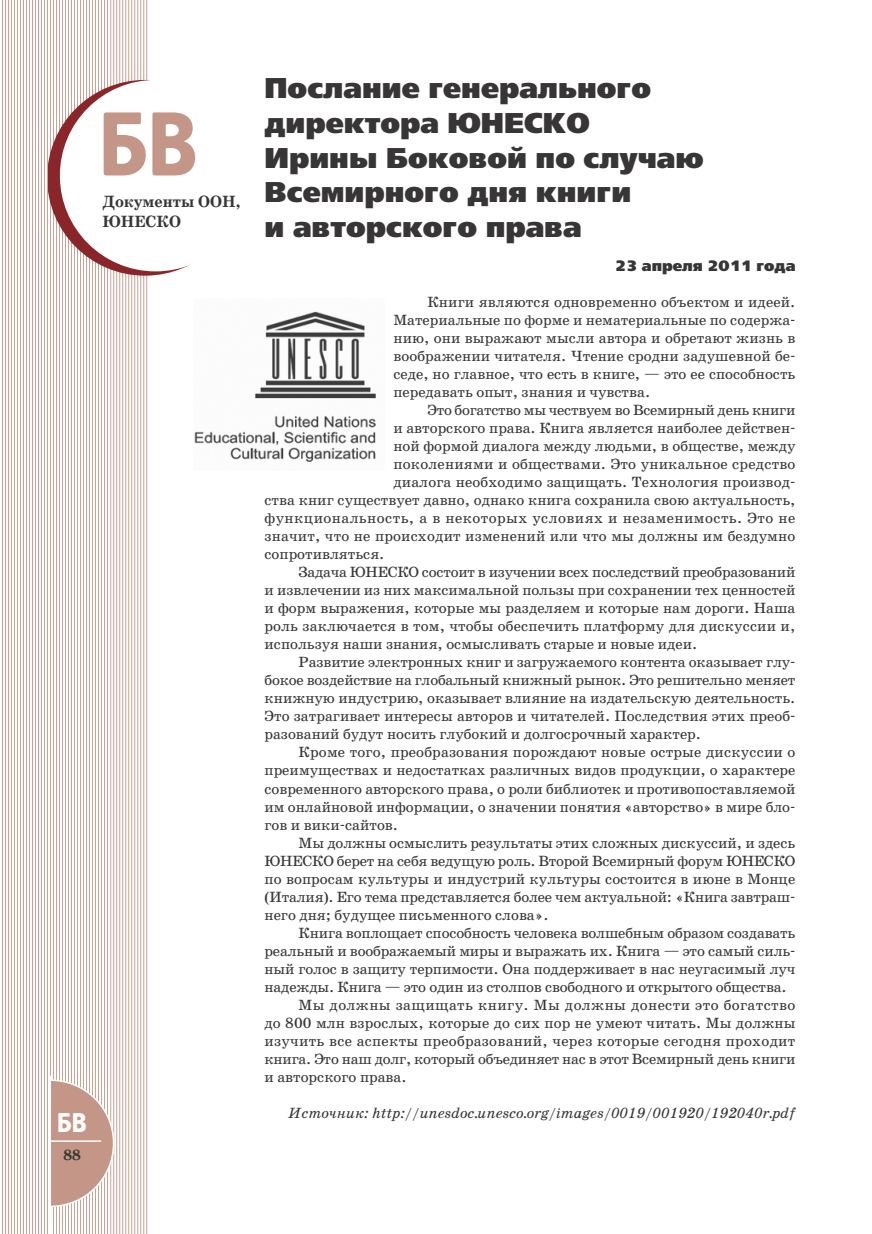
<style>
.page{position:relative;width:872px;height:1234px;background:#fff}
.page>*{position:absolute;margin:0;border:0;box-sizing:border-box;transform-origin:0 0}
.t1{font:90px "Hermes C";color:#c49687}
.t2{font:28.5px/34.5px "Free Set Black C";color:#373535}
.t3{font:27px "Hermes C";color:#fff}
.t4{font:700 16.5px/19.8px "School Book C";color:#373535}
.t5{font:15px/18px "School Book C";color:#373535;text-align:justify}
.t6{font:italic 15px "School Book C";letter-spacing:-.01em;color:#373535}
.t7{font:15px "School Book C";letter-spacing:.02em;color:#373535}
.t8{font:15px "School Book C";letter-spacing:.03em;color:#373535}
.t9{font:15px "School Book C";letter-spacing:.025em;color:#373535}
.t10{font:15px "Free Set Black C";color:#373535}
.t11{font:700 15px "School Book C";color:#373535}
</style>
<div class="page">
<hr style="left:110px;top:0;width:1px;height:1233px;background:#caa193">
<hr style="left:113px;top:0;width:1px;height:1233px;background:#caa193">
<hr style="left:116px;top:0;width:1px;height:1233px;background:#caa193">
<hr style="left:119px;top:0;width:1px;height:1233px;background:#caa193">
<hr style="left:122px;top:0;width:1px;height:1233px;background:#caa193">
<hr style="left:125px;top:0;width:1px;height:1233px;background:#caa193">
<hr style="left:128px;top:0;width:1px;height:1233px;background:#caa193">
<hr style="left:131px;top:0;width:1px;height:1233px;background:#caa193">
<hr style="left:134px;top:0;width:1px;height:1233px;background:#caa193">
<hr style="left:137px;top:0;width:1px;height:1233px;background:#caa193">
<hr style="left:140px;top:0;width:1px;height:1233px;background:#caa193">
<hr style="left:143px;top:0;width:1px;height:1233px;background:#caa193">
<hr style="left:146px;top:0;width:1px;height:1233px;background:#caa193">
<hr style="left:59px;top:0;width:1px;height:1233px;background:#caa193">
<hr style="left:62px;top:0;width:1px;height:1233px;background:#caa193">
<hr style="left:65px;top:0;width:1px;height:1233px;background:#caa193">
<hr style="left:68px;top:0;width:1px;height:1233px;background:#caa193">
<hr style="left:71px;top:0;width:1px;height:1233px;background:#caa193">
<hr style="left:74px;top:0;width:1px;height:1233px;background:#caa193">
<hr style="left:77px;top:0;width:1px;height:1233px;background:#caa193">
<hr style="left:80px;top:0;width:1px;height:1233px;background:#caa193">
<hr style="left:83px;top:0;width:1px;height:1233px;background:#caa193">
<hr style="left:86px;top:0;width:1px;height:1233px;background:#caa193">
<hr style="left:89px;top:0;width:1px;height:1233px;background:#caa193">
<hr style="left:92px;top:0;width:1px;height:1233px;background:#caa193">
<hr style="left:95px;top:0;width:1px;height:1233px;background:#caa193">
<hr style="left:98px;top:0;width:1px;height:1233px;background:#caa193">
<hr style="left:101px;top:0;width:1px;height:1233px;background:#caa193">
<hr style="left:104px;top:0;width:1px;height:1233px;background:#caa193">
<hr style="left:107px;top:0;width:1px;height:1233px;background:#caa193">
<hr style="left:50px;top:0;width:1px;height:1233px;background:#caa193">
<hr style="left:53px;top:0;width:1px;height:1233px;background:#caa193">
<hr style="left:56px;top:0;width:1px;height:1233px;background:#caa193">
<svg style="left:50px;top:1079px;width:64px;height:127px"></svg>
<hr style="left:48px;top:1140px;width:53px;height:1px;background:#fff">
<div style="left:47px;top:80px;width:196px;height:195px;background:#8a2529;border-radius:50%"></div>
<div style="left:60px;top:80px;width:191px;height:191px;background:#fff;border-radius:50%"></div>
<hr style="left:2px;top:0;width:1px;height:1233px;background:#caa193">
<hr style="left:5px;top:0;width:1px;height:1233px;background:#caa193">
<hr style="left:8px;top:0;width:1px;height:1233px;background:#caa193">
<hr style="left:11px;top:0;width:1px;height:1233px;background:#caa193">
<hr style="left:14px;top:0;width:1px;height:1233px;background:#caa193">
<hr style="left:17px;top:0;width:1px;height:1233px;background:#caa193">
<hr style="left:20px;top:0;width:1px;height:1233px;background:#caa193">
<hr style="left:23px;top:0;width:1px;height:1233px;background:#caa193">
<hr style="left:26px;top:0;width:1px;height:1233px;background:#caa193">
<hr style="left:29px;top:0;width:1px;height:1233px;background:#caa193">
<hr style="left:32px;top:0;width:1px;height:1233px;background:#caa193">
<hr style="left:35px;top:0;width:1px;height:1233px;background:#caa193">
<hr style="left:38px;top:0;width:1px;height:1233px;background:#caa193">
<hr style="left:41px;top:0;width:1px;height:1233px;background:#caa193">
<hr style="left:44px;top:0;width:1px;height:1233px;background:#caa193">
<hr style="left:47px;top:0;width:1px;height:1233px;background:#caa193">
<img style="left:194px;top:311px;width:182px;height:151px">
<h1 class="t1" style="left:100px;top:111px;width:100px">БВ</h1>
<p class="t4" style="left:102px;top:193px;width:140px">Документы ООН,<br>ЮНЕСКО</p>
<h3 class="t3" style="left:57px;top:1112px;width:31px">БВ</h3>
<p class="t11" style="left:64px;top:1148px;width:19px">88</p>
<h2 class="t2" style="left:264px;top:74px;width:440px">Послание генерального директора ЮНЕСКО<br>Ирины Боковой по случаю<br>Всемирного дня книги<br>и авторского права</h2>
<p class="t10" style="left:615px;top:260px;width:182px">23 апреля 2011 года</p>
<p class="t5" style="left:393px;top:294px;width:403px;text-indent:34px">Книги являются одновременно объектом и идеей.<br>Материальные по форме и нематериальные по содержа&shy;нию, они выражают мысли автора и обретают жизнь в воображении читателя. Чтение сродни задушевной бе&shy;седе, но главное, что есть в книге, — это ее способность передавать опыт, знания и чувства.</p>
<p class="t5" style="left:427px;top:402px;width:369px">Это богатство мы чествуем во Всемирный день книги</p>
<p class="t5" style="left:393px;top:420px;width:403px">и авторского права. Книга является наиболее действен-</p>
<p class="t5" style="left:393px;top:438px;width:403px">ной формой диалога между людьми, в обществе, между</p>
<p class="t5" style="left:393px;top:456px;width:403px">поколениями и обществами. Это уникальное средство</p>
<p class="t5" style="left:393px;top:474px;width:403px">диалога необходимо защищать. Технология производ-</p>
<p class="t5" style="left:264px;top:492px;width:532px">ства книг существует давно, однако книга сохранила свою актуальность,</p>
<p class="t8" style="left:264px;top:512px;width:532px">функциональность, а в некоторых условиях и незаменимость. Это не</p>
<p class="t5" style="left:264px;top:528px;width:532px">значит, что не происходит изменений или что мы должны им бездумно</p>
<p class="t5" style="left:264px;top:546px;width:121px">сопротивляться.</p>
<p class="t5" style="left:298px;top:564px;width:498px">Задача ЮНЕСКО состоит в изучении всех последствий преобразований</p>
<p class="t5" style="left:264px;top:582px;width:532px">и извлечении из них максимальной пользы при сохранении тех ценностей</p>
<p class="t5" style="left:264px;top:600px;width:532px">и форм выражения, которые мы разделяем и которые нам дороги. Наша</p>
<p class="t5" style="left:264px;top:618px;width:532px">роль заключается в том, чтобы обеспечить платформу для дискуссии и,</p>
<p class="t5" style="left:264px;top:636px;width:434px">используя наши знания, осмысливать старые и новые идеи.</p>
<p class="t5" style="left:298px;top:654px;width:498px">Развитие электронных книг и загружаемого контента оказывает глу-</p>
<p class="t5" style="left:264px;top:672px;width:532px">бокое воздействие на глобальный книжный рынок. Это решительно меняет</p>
<p class="t5" style="left:264px;top:690px;width:532px">книжную индустрию, оказывает влияние на издательскую деятельность.</p>
<p class="t5" style="left:264px;top:708px;width:532px">Это затрагивает интересы авторов и читателей. Последствия этих преоб-</p>
<p class="t5" style="left:264px;top:726px;width:438px">разований будут носить глубокий и долгосрочный характер.</p>
<p class="t5" style="left:298px;top:744px;width:498px">Кроме того, преобразования порождают новые острые дискуссии о</p>
<p class="t5" style="left:264px;top:762px;width:532px">преимуществах и недостатках различных видов продукции, о характере</p>
<p class="t5" style="left:264px;top:780px;width:532px">современного авторского права, о роли библиотек и противопоставляемой</p>
<p class="t5" style="left:264px;top:798px;width:532px">им онлайновой информации, о значении понятия «авторство» в мире бло-</p>
<p class="t5" style="left:264px;top:816px;width:135px">гов и вики-сайтов.</p>
<p class="t5" style="left:298px;top:834px;width:498px">Мы должны осмыслить результаты этих сложных дискуссий, и здесь</p>
<p class="t5" style="left:264px;top:852px;width:532px">ЮНЕСКО берет на себя ведущую роль. Второй Всемирный форум ЮНЕСКО</p>
<p class="t5" style="left:264px;top:870px;width:532px">по вопросам культуры и индустрий культуры состоится в июне в Монце</p>
<p class="t5" style="left:264px;top:888px;width:532px">(Италия). Его тема представляется более чем актуальной: «Книга завтраш-</p>
<p class="t5" style="left:264px;top:906px;width:286px">него дня; будущее письменного слова».</p>
<p class="t5" style="left:298px;top:924px;width:498px">Книга воплощает способность человека волшебным образом создавать</p>
<p class="t5" style="left:264px;top:942px;width:532px">реальный и воображаемый миры и выражать их. Книга — это самый силь-</p>
<p class="t5" style="left:264px;top:960px;width:532px">ный голос в защиту терпимости. Она поддерживает в нас неугасимый луч</p>
<p class="t5" style="left:264px;top:978px;width:524px">надежды. Книга — это один из столпов свободного и открытого общества.</p>
<p class="t9" style="left:298px;top:998px;width:498px">Мы должны защищать книгу. Мы должны донести это богатство</p>
<p class="t5" style="left:264px;top:1014px;width:532px">до 800 млн взрослых, которые до сих пор не умеют читать. Мы должны</p>
<p class="t7" style="left:264px;top:1034px;width:532px">изучить все аспекты преобразований, через которые сегодня проходит</p>
<p class="t5" style="left:264px;top:1050px;width:532px">книга. Это наш долг, который объединяет нас в этот Всемирный день книги</p>
<p class="t5" style="left:264px;top:1068px;width:144px">и авторского права.</p>
<p class="t6" style="left:288px;top:1106px;width:509px">Источник: http://unesdoc.unesco.org/images/0019/001920/192040r.pdf</p>
</div>
